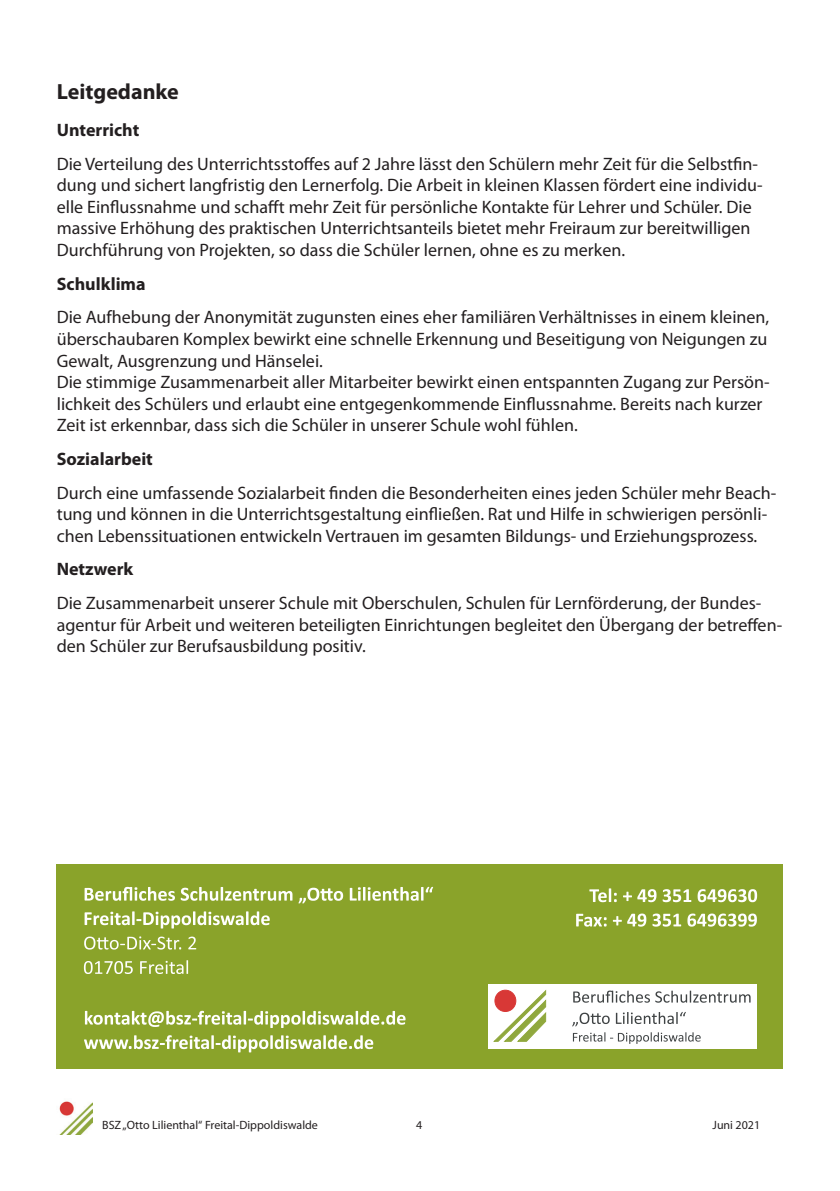
<style>
.page{position:relative;width:840px;height:1191px;background:#fff}
.page>*{position:absolute;margin:0;border:0;box-sizing:border-box;transform-origin:0 0}
.t1{font:700 22px "Myriad Pro";color:#231f20}
.t2{font:18px/21.6px "Myriad Pro";color:#231f20}
.t3{font:700 18px "Myriad Pro";color:#231f20}
.t4{font:12px "Myriad Pro";color:#231f20}
</style>
<div class="page">
<img style="left:59px;top:1101px;width:34px;height:33px">
<div style="left:57px;top:864px;width:725px;height:204px;background:#8aa32a"></div>
<svg style="left:84px;top:887px;width:349px;height:87px"></svg>
<div style="left:487px;top:984px;width:269px;height:64px;background:#fff"></div>
<svg style="left:576px;top:888px;width:180px;height:38px"></svg>
<svg style="left:493px;top:989px;width:52px;height:53px"></svg>
<div style="left:494px;top:990px;width:21px;height:21px;background:#d83836;border-radius:50%"></div>
<div style="left:494px;top:990px;width:21px;height:21px;border:1px solid #d83836;border-radius:50%"></div>
<svg style="left:572px;top:990px;width:178px;height:54px"></svg>
<svg style="left:84px;top:1010px;width:321px;height:42px"></svg>
<p class="t1" style="left:57px;top:77px;width:123px">Leitgedanke</p>
<p class="t3" style="left:57px;top:118px;width:84px">Unterricht</p>
<p class="t2" style="left:57px;top:152px;width:707px">Die Verteilung des Unterrichtsstoffes auf 2 Jahre lässt den Schülern mehr Zeit für die Selbstfin&shy;dung und sichert langfristig den Lernerfolg. Die Arbeit in kleinen Klassen fördert eine individu&shy;elle Einflussnahme und schafft mehr Zeit für persönliche Kontakte für Lehrer und Schüler. Die massive Erhöhung des praktischen Unterrichtsanteils bietet mehr Freiraum zur bereitwilligen Durchführung von Projekten, so dass die Schüler lernen, ohne es zu merken.</p>
<p class="t3" style="left:57px;top:272px;width:90px">Schulklima</p>
<p class="t2" style="left:57px;top:306px;width:714px">Die Aufhebung der Anonymität zugunsten eines eher familiären Verhältnisses in einem kleinen, überschaubaren Komplex bewirkt eine schnelle Erkennung und Beseitigung von Neigungen zu Gewalt, Ausgrenzung und Hänselei.<br>Die stimmige Zusammenarbeit aller Mitarbeiter bewirkt einen entspannten Zugang zur Persön&shy;lichkeit des Schülers und erlaubt eine entgegenkommende Einflussnahme. Bereits nach kurzer Zeit ist erkennbar, dass sich die Schüler in unserer Schule wohl fühlen.</p>
<p class="t3" style="left:57px;top:447px;width:98px">Sozialarbeit</p>
<p class="t2" style="left:57px;top:481px;width:720px">Durch eine umfassende Sozialarbeit finden die Besonderheiten eines jeden Schüler mehr Beach&shy;tung und können in die Unterrichtsgestaltung einfließen. Rat und Hilfe in schwierigen persönli&shy;chen Lebenssituationen entwickeln Vertrauen im gesamten Bildungs- und Erziehungsprozess.</p>
<p class="t3" style="left:57px;top:557px;width:78px">Netzwerk</p>
<p class="t2" style="left:57px;top:592px;width:726px">Die Zusammenarbeit unserer Schule mit Oberschulen, Schulen für Lernförderung, der Bundes&shy;agentur für Arbeit und weiteren beteiligten Einrichtungen begleitet den Übergang der betreffen&shy;den Schüler zur Berufsausbildung positiv.</p>
<p class="t4" style="left:102px;top:1117px;width:217px">BSZ „Otto Lilienthal“ Freital-Dippoldiswalde</p>
<p class="t4" style="left:416px;top:1117px;width:8px">4</p>
<p class="t4" style="left:712px;top:1117px;width:49px">Juni 2021</p>
</div>
